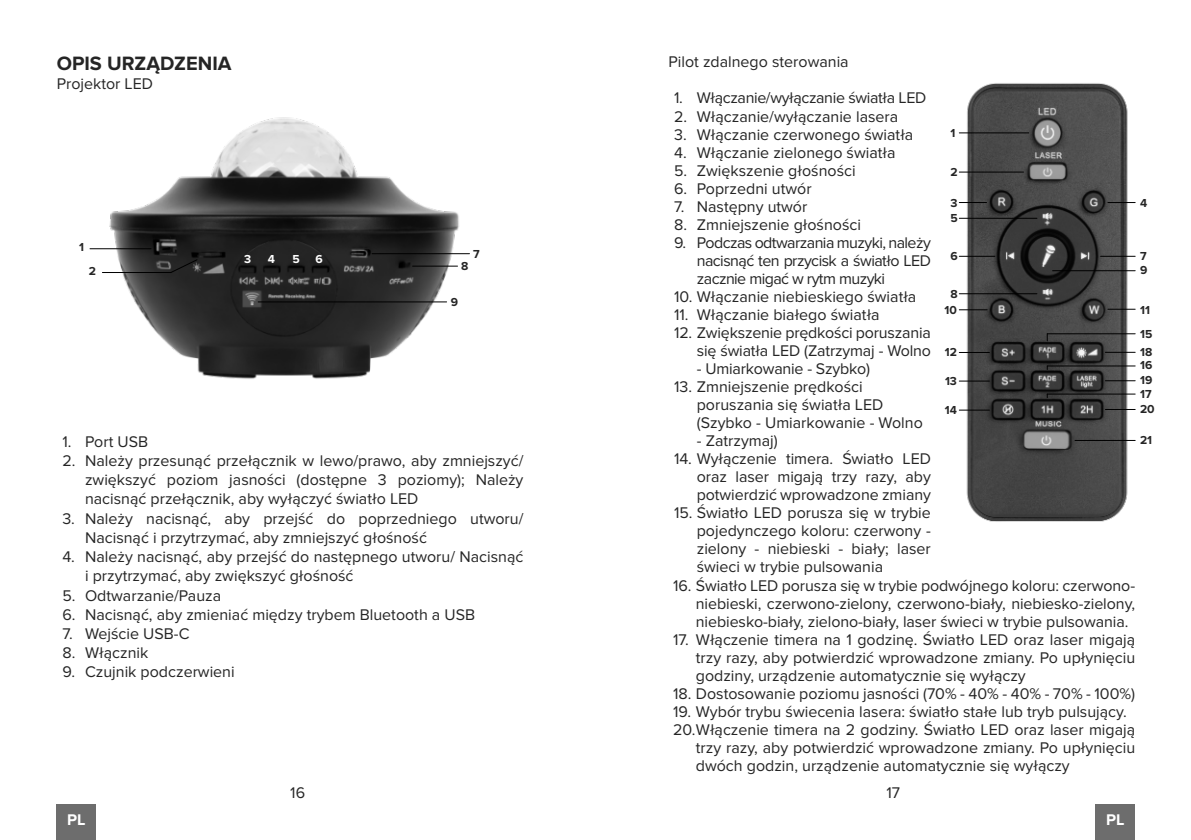
<style>
.page{position:relative;width:1191px;height:840px;background:#fff}
.page>*{position:absolute;margin:0;border:0;box-sizing:border-box;transform-origin:0 0}
.t1{font:700 20px "Proxima Nova";color:#252525}
.t2{font:16px/18px "Proxima Nova";color:#252525;text-align:justify}
.t3{font:16px "Proxima Nova";letter-spacing:-.025em;color:#252525}
.t4{font:700 16px "Proxima Nova";color:#fff}
.t5{font:700 12px/15.8px "Proxima Nova";color:#252525}
.t6{font:700 12px "Proxima Nova";color:#fff}
</style>
<div class="page">
<div style="left:1095px;top:804px;width:39px;height:35px;background:#6d6d6d"></div>
<div style="left:57px;top:804px;width:39px;height:35px;background:#6d6d6d"></div>
<img style="left:959px;top:83px;width:176px;height:439px">
<hr style="left:959px;top:132px;width:69px;height:1px;background:#000">
<hr style="left:959px;top:171px;width:64px;height:1px;background:#000">
<svg style="left:959px;top:202px;width:27px;height:1px"></svg>
<svg style="left:1107px;top:202px;width:28px;height:1px"></svg>
<hr style="left:1100px;top:256px;width:35px;height:1px;background:#000">
<hr style="left:959px;top:218px;width:78px;height:1px;background:#000">
<hr style="left:1052px;top:270px;width:83px;height:1px;background:#000">
<hr style="left:959px;top:293px;width:78px;height:1px;background:#000">
<svg style="left:1107px;top:308px;width:28px;height:1px"></svg>
<hr style="left:1047px;top:333px;width:88px;height:1px;background:#000">
<hr style="left:1047px;top:365px;width:88px;height:1px;background:#000">
<hr style="left:1047px;top:393px;width:88px;height:1px;background:#000">
<hr style="left:1105px;top:351px;width:30px;height:1px;background:#000">
<hr style="left:1105px;top:380px;width:30px;height:1px;background:#000">
<hr style="left:1105px;top:409px;width:30px;height:1px;background:#000">
<hr style="left:1075px;top:439px;width:60px;height:1px;background:#000">
<hr style="left:959px;top:256px;width:36px;height:1px;background:#000">
<svg style="left:959px;top:309px;width:28px;height:1px"></svg>
<hr style="left:959px;top:352px;width:30px;height:1px;background:#000">
<hr style="left:959px;top:380px;width:30px;height:1px;background:#000">
<hr style="left:959px;top:409px;width:30px;height:1px;background:#000">
<img style="left:95px;top:117px;width:374px;height:262px">
<hr style="left:90px;top:248px;width:61px;height:1px;background:#000">
<hr style="left:372px;top:253px;width:97px;height:1px;background:#000">
<hr style="left:258px;top:301px;width:188px;height:1px;background:#000">
<hr style="left:412px;top:265px;width:45px;height:1px;background:#000">
<hr style="left:102px;top:272px;width:69px;height:1px;background:#000">
<svg style="left:169px;top:258px;width:29px;height:16px"></svg>
<p class="t1" style="left:57px;top:54px;width:176px">OPIS URZĄDZENIA</p>
<p class="t2" style="left:57px;top:76px;width:98px">Projektor LED</p>
<p class="t5" style="left:79px;top:239px;width:6px">1</p>
<p class="t5" style="left:89px;top:263px;width:9px">2</p>
<p class="t6" style="left:244px;top:253px;width:9px">3</p>
<p class="t6" style="left:268px;top:253px;width:9px">4</p>
<p class="t6" style="left:292px;top:253px;width:9px">5</p>
<p class="t6" style="left:315px;top:253px;width:9px">6</p>
<p class="t5" style="left:473px;top:246px;width:8px">7</p>
<p class="t5" style="left:461px;top:258px;width:9px">8</p>
<p class="t5" style="left:451px;top:294px;width:9px">9</p>
<p class="t2" style="left:62px;top:433px;width:87px">1. Port USB</p>
<p class="t2" style="left:85px;top:451px;width:440px;line-height:19.2px;text-indent:-23px">2. Należy przesunąć przełącznik w lewo/prawo, aby zmniejszyć/ zwiększyć poziom jasności (dostępne 3 poziomy); Należy nacisnąć przełącznik, aby wyłączyć światło LED</p>
<p class="t2" style="left:85px;top:509px;width:440px;line-height:19.2px;text-indent:-23px">3. Należy nacisnąć, aby przejść do poprzedniego utworu/<br>Nacisnąć i przytrzymać, aby zmniejszyć głośność</p>
<p class="t2" style="left:85px;top:547px;width:440px;line-height:19.2px;text-indent:-23px">4. Należy nacisnąć, aby przejść do następnego utworu/ Nacisnąć i przytrzymać, aby zwiększyć głośność</p>
<p class="t2" style="left:62px;top:586px;width:160px">5. Odtwarzanie/Pauza</p>
<p class="t2" style="left:62px;top:605px;width:414px">6. Nacisnąć, aby zmieniać między trybem Bluetooth a USB</p>
<p class="t2" style="left:62px;top:625px;width:129px">7. Wejście USB-C</p>
<p class="t2" style="left:62px;top:644px;width:87px">8. Włącznik</p>
<p class="t2" style="left:62px;top:663px;width:174px">9. Czujnik podczerwieni</p>
<p class="t2" style="left:668px;top:54px;width:182px">Pilot zdalnego sterowania</p>
<p class="t3" style="left:674px;top:91px;width:254px">1. Włączanie/wyłączanie światła LED</p>
<p class="t2" style="left:674px;top:108px;width:226px">2. Włączanie/wyłączanie lasera</p>
<p class="t2" style="left:674px;top:126px;width:241px">3. Włączanie czerwonego światła</p>
<p class="t2" style="left:674px;top:144px;width:223px">4. Włączanie zielonego światła</p>
<p class="t2" style="left:674px;top:162px;width:183px">5. Zwiększenie głośności</p>
<p class="t2" style="left:674px;top:180px;width:139px">6. Poprzedni utwór</p>
<p class="t2" style="left:674px;top:198px;width:135px">7. Następny utwór</p>
<p class="t2" style="left:674px;top:216px;width:188px">8. Zmniejszenie głośności</p>
<p class="t2" style="left:697px;top:234px;width:236px;text-indent:-23px">9. Podczas odtwarzania muzyki, należy nacisnąć ten przycisk a światło LED zacznie migać w rytm muzyki</p>
<p class="t2" style="left:674px;top:288px;width:244px">10. Włączanie niebieskiego światła</p>
<p class="t2" style="left:674px;top:306px;width:207px">11. Włączanie białego światła</p>
<p class="t2" style="left:674px;top:324px;width:258px;text-align:right">12. Zwiększenie prędkości poruszania się światła LED (Zatrzymaj - Wolno</p>
<p class="t2" style="left:697px;top:360px;width:175px">- Umiarkowanie - Szybko)</p>
<p class="t2" style="left:697px;top:378px;width:227px;text-align:left;text-indent:-23px">13. Zmniejszenie prędkości poruszania się światła LED (Szybko - Umiarkowanie - Wolno</p>
<p class="t2" style="left:697px;top:432px;width:83px">- Zatrzymaj)</p>
<p class="t2" style="left:697px;top:450px;width:236px;text-indent:-23px">14. Wyłączenie timera. Światło LED oraz laser migają trzy razy, aby potwierdzić wprowadzone zmiany</p>
<p class="t2" style="left:697px;top:504px;width:236px;text-indent:-23px">15. Światło LED porusza się w trybie pojedynczego koloru: czerwony - zielony - niebieski - biały; laser świeci w trybie pulsowania</p>
<p class="t5" style="left:950px;top:125px;width:6px">1</p>
<p class="t5" style="left:950px;top:165px;width:9px">2</p>
<p class="t5" style="left:950px;top:195px;width:9px">3<br>5</p>
<p class="t5" style="left:1140px;top:195px;width:9px">4</p>
<p class="t5" style="left:1140px;top:249px;width:9px;line-height:14.4px">7<br>9</p>
<p class="t5" style="left:1140px;top:298px;width:14px;line-height:24.4px">11<br>15</p>
<p class="t5" style="left:1140px;top:346px;width:14px;line-height:13.2px">18<br>16</p>
<p class="t5" style="left:1140px;top:373px;width:14px;line-height:13.8px">19<br>17</p>
<p class="t5" style="left:1140px;top:401px;width:16px">20</p>
<p class="t5" style="left:1140px;top:432px;width:14px">21</p>
<p class="t5" style="left:950px;top:248px;width:9px">6</p>
<p class="t5" style="left:944px;top:286px;width:15px;text-align:center">8<br>10</p>
<p class="t5" style="left:945px;top:344px;width:14px">12</p>
<p class="t5" style="left:945px;top:373px;width:13px">13</p>
<p class="t5" style="left:945px;top:402px;width:14px">14</p>
<p class="t2" style="left:696px;top:576px;width:441px;text-indent:-23px">16. Światło LED porusza się w trybie podwójnego koloru: czerwono&shy;niebieski, czerwono-zielony, czerwono-biały, niebiesko-zielony, niebiesko-biały, zielono-biały, laser świeci w trybie pulsowania.</p>
<p class="t2" style="left:696px;top:630px;width:441px;text-indent:-23px">17. Włączenie timera na 1 godzinę. Światło LED oraz laser migają trzy razy, aby potwierdzić wprowadzone zmiany. Po upłynięciu godziny, urządzenie automatycznie się wyłączy</p>
<p class="t2" style="left:673px;top:684px;width:463px">18. Dostosowanie poziomu jasności (70% - 40% - 40% - 70% - 100%)</p>
<p class="t2" style="left:673px;top:702px;width:455px">19. Wybór trybu świecenia lasera: światło stałe lub tryb pulsujący.</p>
<p class="t2" style="left:673px;top:720px;width:463px">20.Włączenie timera na 2 godziny. Światło LED oraz laser migają</p>
<p class="t2" style="left:696px;top:738px;width:441px">trzy razy, aby potwierdzić wprowadzone zmiany. Po upłynięciu</p>
<p class="t2" style="left:696px;top:756px;width:375px">dwóch godzin, urządzenie automatycznie się wyłączy</p>
<p class="t2" style="left:290px;top:783px;width:16px">16</p>
<p class="t2" style="left:886px;top:783px;width:15px">17</p>
<p class="t4" style="left:67px;top:811px;width:20px">PL</p>
<p class="t4" style="left:1106px;top:811px;width:20px">PL</p>
</div>
